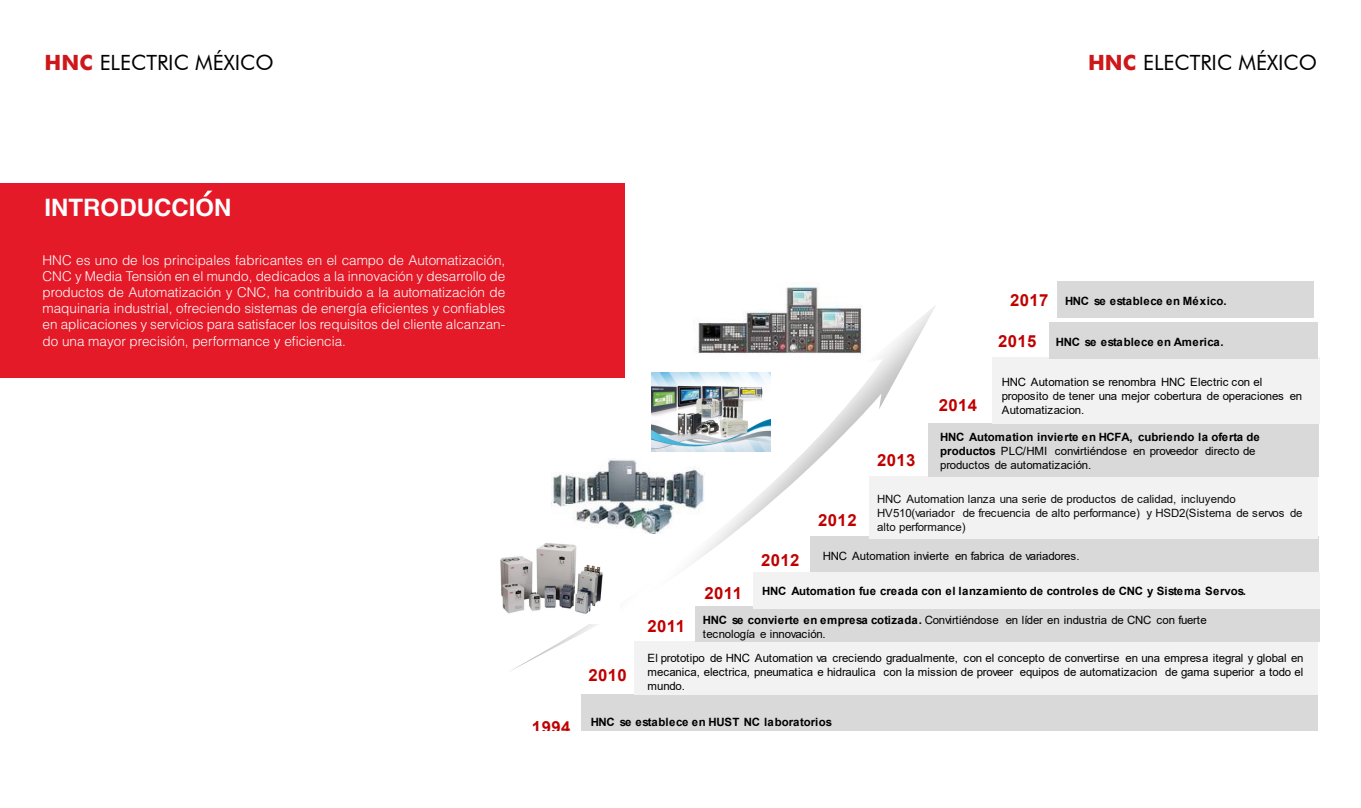
<style>
.page{position:relative;width:1361px;height:808px;background:#fff}
.page>*{position:absolute;margin:0;border:0;box-sizing:border-box;transform-origin:0 0}
.t1{font:700 24px "Helvetica cyr";color:#fff}
.t2{font:21px "Futura BT";color:#000}
.t3{font:700 16.65px "Arial";letter-spacing:.025em;color:#c00000}
.t4{font:300 13.5px/16.2px "Helvetica LT Std";color:#fff;text-align:justify}
.t5{font:11.4px/14px "Arial";letter-spacing:-.02em;color:#000}
.t6{font:700 11.4px/14px "Arial";letter-spacing:.005em;color:#000}
.t7{font:11.4px "Arial";letter-spacing:-.02em;color:#0d0d0d}
.t8{font:11.4px "Arial";letter-spacing:.01em;color:#000}
.s1{font-family:"Futura";font-weight:700;color:#cd171a}
.s2{font-size:16.65px;color:#c00000}
.s3{font-weight:400}
.s4{font-weight:700}
</style>
<div class="page">
<div style="left:580px;top:695px;width:737px;height:35px;background:#d9d9d9"></div>
<div style="left:634px;top:641px;width:683px;height:54px;background:#f2f2f2"></div>
<div style="left:695px;top:607px;width:624px;height:35px;background:#d9d9d9"></div>
<div style="left:753px;top:572px;width:566px;height:37px;background:#f2f2f2"></div>
<div style="left:809px;top:537px;width:509px;height:35px;background:#d9d9d9"></div>
<div style="left:869px;top:476px;width:448px;height:62px;background:#f2f2f2"></div>
<div style="left:928px;top:424px;width:391px;height:53px;background:#d9d9d9"></div>
<div style="left:992px;top:357px;width:327px;height:67px;background:#f2f2f2"></div>
<img style="left:786px;top:283px;width:33px;height:21px">
<div style="left:1049px;top:322px;width:268px;height:37px;background:#d9d9d9"></div>
<svg style="left:511px;top:304px;width:425px;height:367px"></svg>
<div style="left:1058px;top:281px;width:256px;height:37px;background:#d9d9d9"></div>
<img style="left:500px;top:533px;width:119px;height:91px">
<div style="left:1px;top:184px;width:624px;height:194px;background:#e51a29"></div>
<svg style="left:203px;top:191px;width:9px;height:6px"></svg>
<h2 class="t2" style="left:45px;top:50px;width:231px"><span class="s1">HNC</span> ELECTRIC MÉXICO</h2>
<h2 class="t2" style="left:1088px;top:50px;width:231px"><span class="s1">HNC</span> ELECTRIC MÉXICO</h2>
<h1 class="t1" style="left:45px;top:194px;width:188px">INTRODUCCION</h1>
<p class="t4" style="left:43px;top:252px;width:464px">HNC es uno de los principales fabricantes en el campo de Automatización, CNC y Media Tensión en el mundo, dedicados a la innovación y desarrollo de productos de Automatización y CNC, ha contribuido a la automatización de maquinaria industrial, ofreciendo sistemas de energía eficientes y confiables en aplicaciones y servicios para satisfacer los requisitos del cliente alcanzan&shy;do una mayor precisión, performance y eficiencia.</p>
<h3 class="t3" style="left:532px;top:715px;width:40px">1994</h3>
<p class="t6" style="left:1010px;top:294px;width:218px"><span class="s2">2017</span> HNC se establece en México.</p>
<p class="t6" style="left:998px;top:335px;width:227px"><span class="s2">2015</span> HNC se establece en America.</p>
<p class="t5" style="left:1002px;top:375px;width:302px">HNC Automation se renombra HNC Electric con el proposito de tener una mejor cobertura de operaciones en</p>
<h3 class="t3" style="left:939px;top:393px;width:40px">2014</h3>
<p class="t8" style="left:1002px;top:402px;width:84px">Automatizacion.</p>
<p class="t6" style="left:940px;top:430px;width:321px">HNC Automation invierte en HCFA, cubriendo la oferta de productos <span class="s3">PLC/HMI convirtiéndose en proveedor directo de</span></p>
<h3 class="t3" style="left:877px;top:449px;width:40px">2013</h3>
<p class="t5" style="left:940px;top:458px;width:152px">productos de automatización.</p>
<h3 class="t3" style="left:761px;top:548px;width:40px">2012</h3>
<p class="t7" style="left:877px;top:491px;width:360px">HNC Automation lanza una serie de productos de calidad, incluyendo</p>
<p class="t7" style="left:877px;top:505px;width:427px">HV510(variador de frecuencia de alto performance) y HSD2(Sistema de servos de</p>
<p class="t7" style="left:818px;top:519px;width:149px"><sup>2012</sup> alto performance)</p>
<p class="t5" style="left:823px;top:549px;width:258px">HNC Automation invierte en fabrica de variadores.</p>
<h3 class="t3" style="left:588px;top:663px;width:40px">2010</h3>
<h3 class="t3" style="left:647px;top:614px;width:39px">2011</h3>
<p class="t6" style="left:704px;top:585px;width:543px"><span class="s2">2011</span> HNC Automation fue creada con el lanzamiento de controles de CNC y Sistema Servos.</p>
<p class="t5" style="left:703px;top:613px;width:505px"><span class="s4">HNC se convierte en empresa cotizada.</span> Convirtiéndose en líder en industria de CNC con fuerte tecnología e innovación.</p>
<p class="t5" style="left:647px;top:651px;width:657px;text-align:justify">El prototipo de HNC Automation va creciendo gradualmente, con el concepto de convertirse en una empresa itegral y global en mecanica, electrica, pneumatica e hidraulica con la mission de proveer equipos de automatizacion de gama superior a todo el mundo.</p>
<p class="t6" style="left:591px;top:715px;width:243px">HNC se establece en HUST NC laboratorios</p>
</div>
